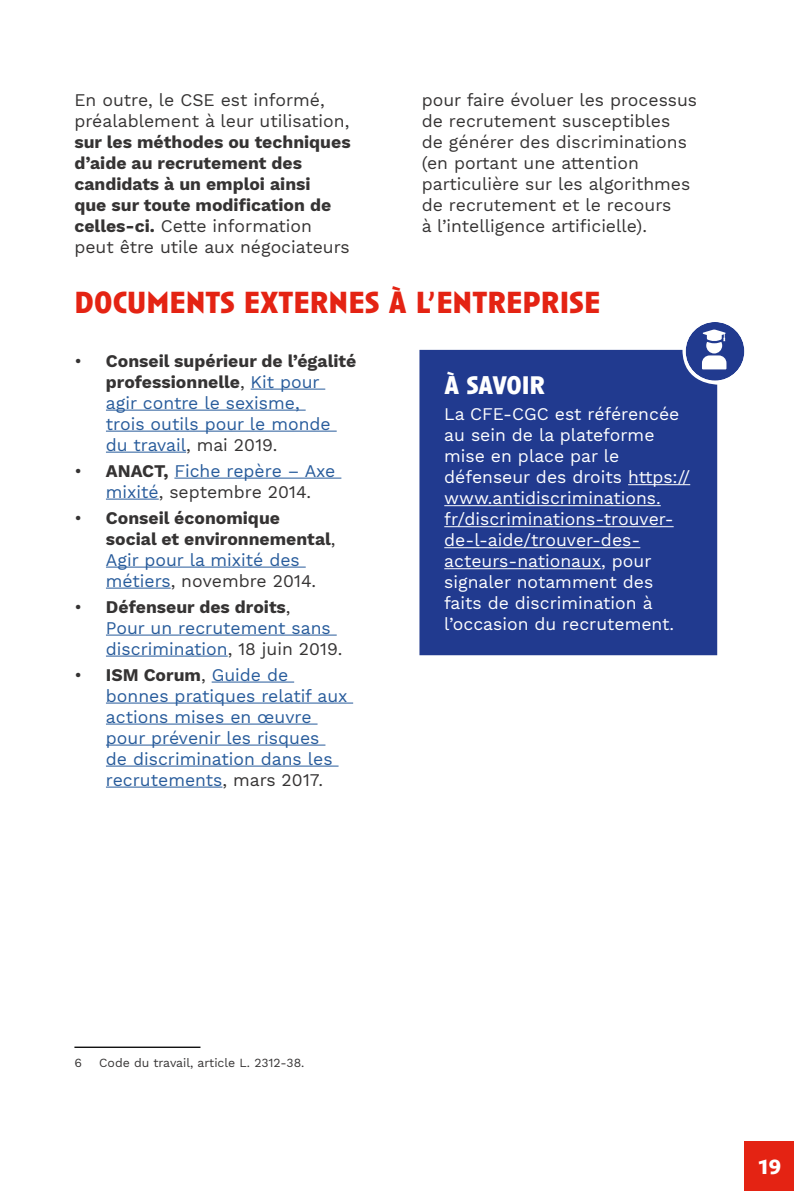
<style>
.page{position:relative;width:794px;height:1191px;background:#fff}
.page>*{position:absolute;margin:0;border:0;box-sizing:border-box;transform-origin:0 0}
.t1{font:700 31.5px "Anisette Pro";color:#e42313}
.t2{font:700 26.25px "Anisette Pro";letter-spacing:-.025em;color:#fff}
.t3{font:700 21px "Anisette Pro";color:#fff}
.t4{font:17.5px/21px "Work Sans";color:#275b9b}
.t5{font:17.5px/21px "Work Sans";color:#fff}
.t6{font:17.5px/21px "Work Sans";color:#353333}
.t7{font:700 17.5px/21px "Work Sans";color:#353333}
.t8{font:12.25px "Work Sans";color:#353333}
.s1{font-weight:400}
.s2{color:#353333}
.s3{font-weight:700;color:#353333}
.s4{font-weight:400;color:#275b9b}
</style>
<div class="page">
<div style="left:744px;top:1141px;width:50px;height:50px;background:#e42313"></div>
<hr style="left:251px;top:389px;width:74px;height:1px;background:#275b9b">
<hr style="left:106px;top:410px;width:200px;height:1px;background:#275b9b">
<hr style="left:106px;top:431px;width:231px;height:1px;background:#275b9b">
<hr style="left:106px;top:452px;width:80px;height:1px;background:#275b9b">
<hr style="left:174px;top:477px;width:167px;height:1px;background:#275b9b">
<hr style="left:106px;top:498px;width:53px;height:1px;background:#275b9b">
<hr style="left:106px;top:566px;width:200px;height:1px;background:#275b9b">
<hr style="left:106px;top:587px;width:65px;height:1px;background:#275b9b">
<hr style="left:106px;top:634px;width:231px;height:1px;background:#275b9b">
<hr style="left:106px;top:655px;width:122px;height:1px;background:#275b9b">
<hr style="left:212px;top:681px;width:82px;height:1px;background:#275b9b">
<hr style="left:106px;top:702px;width:247px;height:1px;background:#275b9b">
<hr style="left:106px;top:723px;width:211px;height:1px;background:#275b9b">
<hr style="left:106px;top:744px;width:219px;height:1px;background:#275b9b">
<hr style="left:106px;top:765px;width:232px;height:1px;background:#275b9b">
<hr style="left:106px;top:786px;width:116px;height:1px;background:#275b9b">
<hr style="left:74px;top:1046px;width:126px;height:2px;background:#000">
<div style="left:419px;top:350px;width:298px;height:305px;background:#213a8f"></div>
<hr style="left:628px;top:484px;width:62px;height:1px;background:#fff">
<hr style="left:444px;top:505px;width:217px;height:1px;background:#fff">
<hr style="left:444px;top:526px;width:229px;height:1px;background:#fff">
<hr style="left:444px;top:547px;width:196px;height:1px;background:#fff">
<hr style="left:444px;top:568px;width:157px;height:1px;background:#fff">
<div style="left:685px;top:322px;width:59px;height:59px;background:#213a8f;border-radius:50%"></div>
<svg style="left:702px;top:329px;width:24px;height:40px"></svg>
<p class="t6" style="left:74px;top:90px;width:276px">En outre, le CSE est informé, préalablement à leur utilisation,</p>
<p class="t7" style="left:74px;top:132px;width:278px">sur les méthodes ou techniques d’aide au recrutement des candidats à un emploi ainsi<br>que sur toute modification de celles-ci. <span class="s1">Cette information peut être utile aux négociateurs</span></p>
<h1 class="t1" style="left:74px;top:280px;width:527px">DOCUMENTS EXTERNES À L’ENTREPRISE</h1>
<p class="t6" style="left:422px;top:90px;width:277px">pour faire évoluer les processus de recrutement susceptibles<br>de générer des discriminations (en portant une attention particulière sur les algorithmes de recrutement et le recours<br>à l’intelligence artificielle).</p>
<p class="t4" style="left:106px;top:351px;width:252px;text-indent:-32px"><span class="s2">•</span> <span class="s3">Conseil supérieur de l’égalité professionnelle</span><span class="s2">,</span> Kit pour<br>agir contre le sexisme,<br>trois outils pour le monde du travail<span class="s2">, mai 2019.</span></p>
<p class="t4" style="left:74px;top:461px;width:262px;text-align:center"><span class="s2">•</span> <span class="s3">ANACT,</span> Fiche repère – Axe mixité<span class="s2">, septembre 2014.</span></p>
<p class="t7" style="left:106px;top:508px;width:231px;text-indent:-32px"><span class="s1">•</span> Conseil économique<br>social et environnemental<span class="s1">,<br></span><span class="s4">Agir pour la mixité des métiers</span><span class="s1">, novembre 2014.</span></p>
<p class="t4" style="left:106px;top:597px;width:238px;text-indent:-32px"><span class="s2">•</span> <span class="s3">Défenseur des droits</span><span class="s2">,<br></span>Pour un recrutement sans discrimination<span class="s2">, 18 juin 2019.</span></p>
<p class="t4" style="left:106px;top:665px;width:243px;text-indent:-32px"><span class="s2">•</span> <span class="s3">ISM Corum</span><span class="s2">,</span> Guide de bonnes pratiques relatif aux actions mises en œuvre pour prévenir les risques<br>de discrimination dans les recrutements<span class="s2">, mars 2017.</span></p>
<h2 class="t2" style="left:444px;top:367px;width:102px">À SAVOIR</h2>
<p class="t5" style="left:444px;top:405px;width:247px">La CFE-CGC est référencée au sein de la plateforme mise en place par le défenseur des droits https:// www.antidiscriminations. fr/discriminations-trouver&shy;de-l-aide/trouver-des&shy;acteurs-nationaux, pour signaler notamment des faits de discrimination à l’occasion du recrutement.</p>
<p class="t8" style="left:74px;top:1055px;width:9px">6</p>
<p class="t8" style="left:99px;top:1055px;width:207px">Code du travail, article L. 2312-38.</p>
<p class="t3" style="left:757px;top:1152px;width:25px">19</p>
</div>
